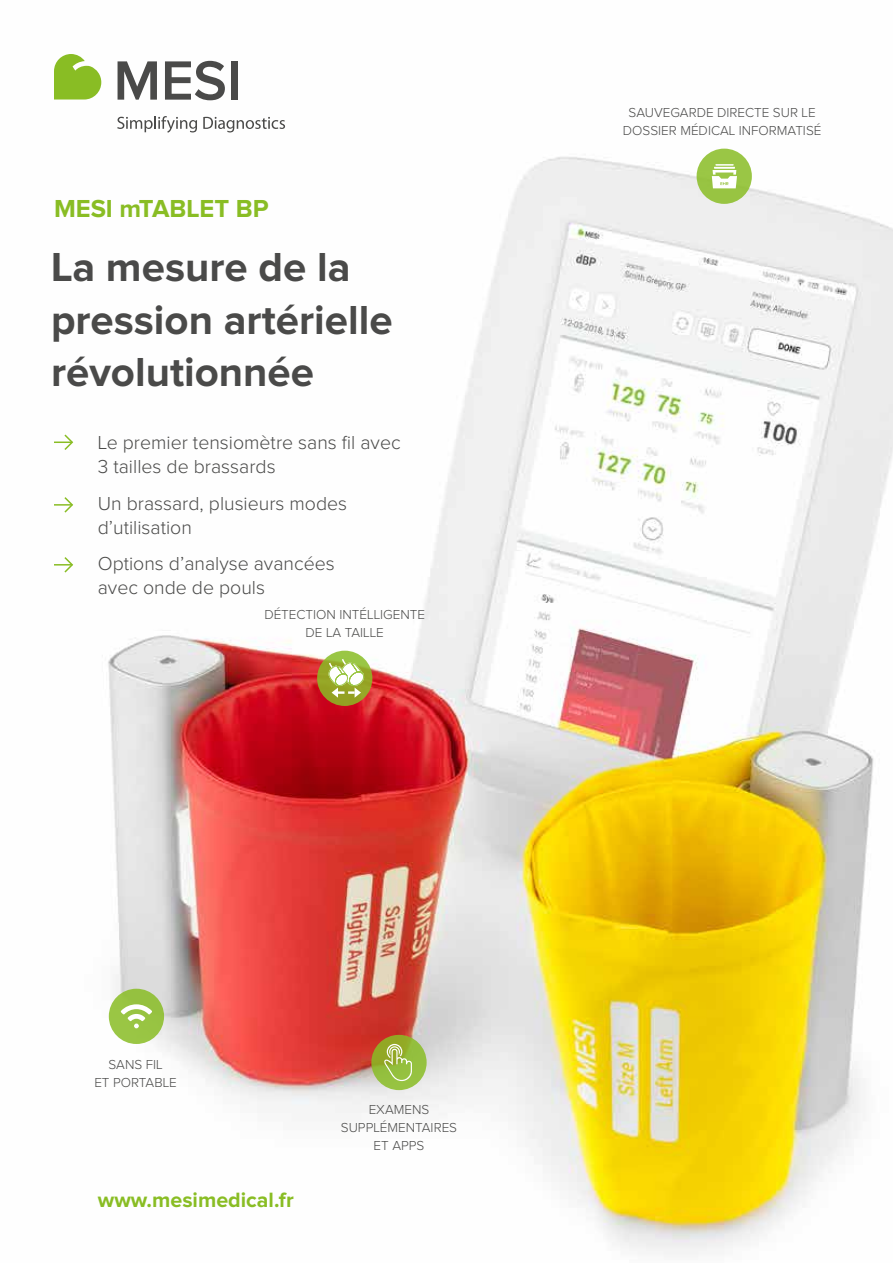
<style>
.page{position:relative;width:893px;height:1263px;background:#fff}
.page>*{position:absolute;margin:0;border:0;box-sizing:border-box;transform-origin:0 0}
.t1{font:700 42px/52.5px "Proxima Nova";color:#4a4a49}
.t2{font:700 25.5px "Proxima Nova";color:#89bd24}
.t3{font:700 21.45px "Proxima Nova";color:#89bd24}
.t4{font:300 19.5px/24px "Proxima Nova";color:#4a4a49}
.t5{font:300 13.5px/18px "Proxima Nova";color:#4a4a49;text-align:center}
</style>
<div class="page">
<img style="left:101px;top:60px;width:792px;height:1195px">
<svg style="left:54px;top:434px;width:20px;height:16px"></svg>
<svg style="left:54px;top:497px;width:20px;height:16px"></svg>
<svg style="left:54px;top:557px;width:20px;height:16px"></svg>
<svg style="left:54px;top:54px;width:47px;height:46px"></svg>
<svg style="left:118px;top:61px;width:39px;height:39px"></svg>
<svg style="left:165px;top:61px;width:60px;height:39px"></svg>
<div style="left:231px;top:61px;width:6px;height:39px;background:#4a4a49"></div>
<svg style="left:117px;top:116px;width:80px;height:17px"></svg>
<svg style="left:203px;top:117px;width:82px;height:15px"></svg>
<div style="left:697px;top:149px;width:55px;height:55px;background:#9ac645;border-radius:50%"></div>
<svg style="left:712px;top:164px;width:25px;height:24px"></svg>
<svg style="left:371px;top:1035px;width:56px;height:55px"></svg>
<svg style="left:382px;top:1044px;width:30px;height:37px"></svg>
<div style="left:109px;top:989px;width:55px;height:55px;background:#99c543;border-radius:50%"></div>
<svg style="left:121px;top:1004px;width:31px;height:24px"></svg>
<svg style="left:317px;top:651px;width:55px;height:55px"></svg>
<svg style="left:328px;top:657px;width:37px;height:41px"></svg>
<h2 class="t2" style="left:54px;top:196px;width:216px">MESI mTABLET BP</h2>
<h1 class="t1" style="left:51px;top:243px;width:343px">La mesure de la pression artérielle révolutionnée</h1>
<p class="t4" style="left:98px;top:431px;width:304px">Le premier tensiomètre sans fil avec<br>3 tailles de brassards</p>
<p class="t4" style="left:98px;top:492px;width:251px">Un brassard, plusieurs modes d’utilisation</p>
<p class="t4" style="left:98px;top:553px;width:238px">Options d’analyse avancées avec onde de pouls</p>
<p class="t5" style="left:264px;top:606px;width:162px">DÉTECTION INTÉLLIGENTE<br>DE LA TAILLE</p>
<p class="t5" style="left:623px;top:104px;width:200px">SAUVEGARDE DIRECTE SUR LE<br>DOSSIER MÉDICAL INFORMATISÉ</p>
<p class="t5" style="left:94px;top:1056px;width:84px">SANS FIL<br>ET PORTABLE</p>
<p class="t3" style="left:98px;top:1190px;width:197px">www.mesimedical.fr</p>
<p class="t5" style="left:341px;top:1101px;width:118px">EXAMENS<br>SUPPLÉMENTAIRES<br>ET APPS</p>
</div>
